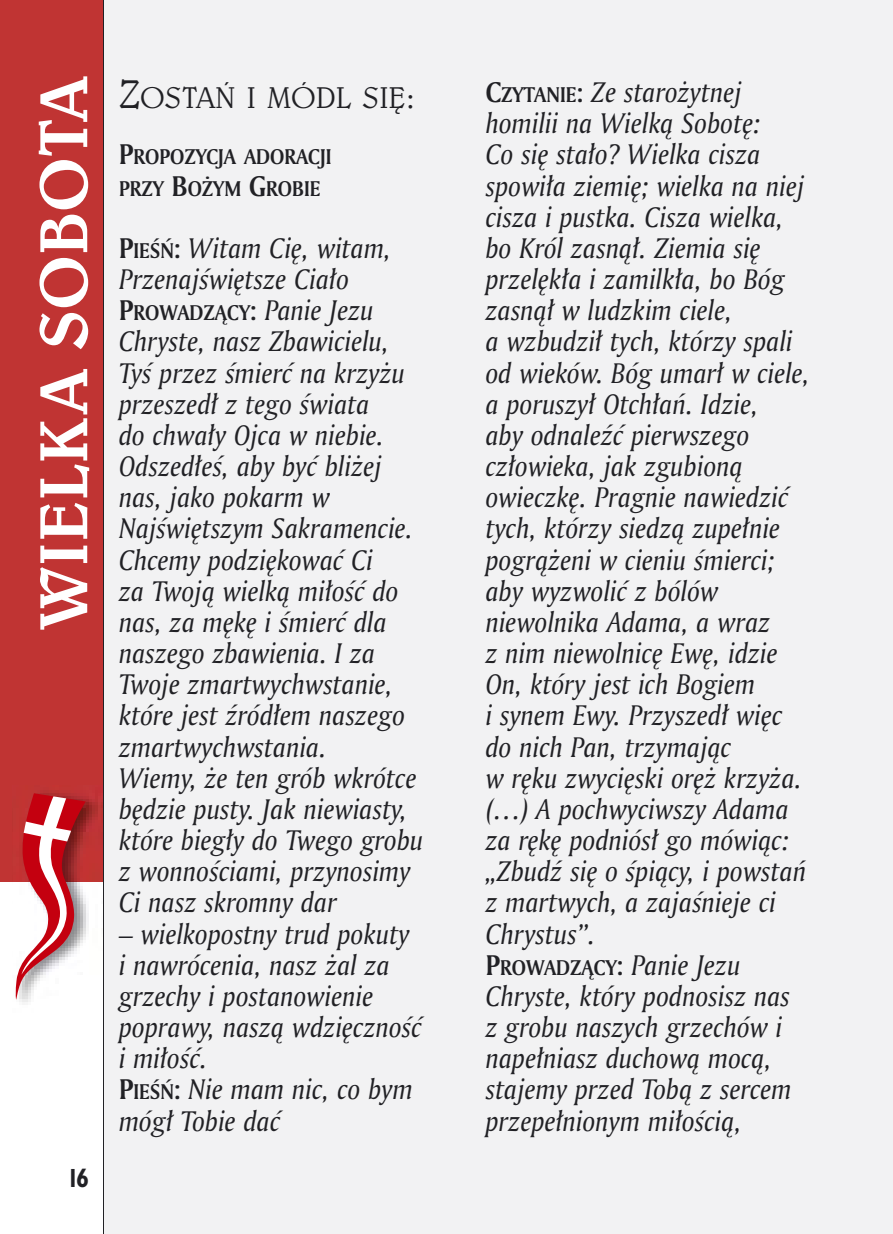
<style>
.page{position:relative;width:893px;height:1234px;background:#fff}
.page>*{position:absolute;margin:0;border:0;box-sizing:border-box;transform-origin:0 0}
.t1{font:60px "Belwe Md PL";color:#fff}
.t2{font:italic 27.6px/31.2px "Amerigo PL";color:#212125;scale:.94 1}
.t3{font:27px "Belwe Lt PL";color:#212125}
.t4{font:700 24px "Humanst 521 Cn PL";color:#212125;scale:.94 1}
.t5{font:700 20.7px/31.2px "Amerigo PL";color:#212125;scale:.94 1}
.s1{font-size:36px}
.s2{font-size:27.6px}
.s3{font-weight:700;font-style:normal}
.s4{font-weight:700;font-style:normal;font-size:20.7px}
.s5{font-weight:400;font-style:italic;font-size:27.6px}
</style>
<div class="page">
<div style="left:104px;top:0;width:789px;height:1233px;background:#f2f2f3"></div>
<div style="left:0;top:0;width:104px;height:881px;background:#c03433"></div>
<hr style="left:103px;top:0;width:1px;height:1233px;background:#212125">
<svg style="left:15px;top:790px;width:88px;height:209px"></svg>
<h1 class="t1" style="left:21px;top:629px;width:555px;rotate:-90deg">WIELKA SOBOTA</h1>
<p class="t4" style="left:69px;top:1161px;width:22px">16</p>
<p class="t3" style="left:119px;top:79px;width:298px"><span class="s1">Z</span>OSTAŃ I MÓDL SIĘ<span class="s1">:</span></p>
<p class="t5" style="left:119px;top:141px;width:228px"><span class="s2">P</span>ROPOZYCJA ADORACJI<br>PRZY <span class="s2">B</span>OŻYM <span class="s2">G</span>ROBIE</p>
<p class="t2" style="left:119px;top:231px;width:291px"><span class="s3">P</span><span class="s4">IEŚŃ</span><span class="s3">:</span> Witam Cię, witam,<br>Przenajświętsze Ciało</p>
<p class="t5" style="left:119px;top:296px;width:272px"><span class="s2">P</span>ROWADZĄCY<span class="s2">:</span> <span class="s5">Panie Jezu</span></p>
<p class="t2" style="left:119px;top:325px;width:325px">Chryste, nasz Zbawicielu,<br>Tyś przez śmierć na krzyżu przeszedł z tego świata<br>do chwały Ojca w niebie.<br>Odszedłeś, aby być bliżej nas, jako pokarm w<br>Najświętszym Sakramencie.<br>Chcemy podziękować Ci<br>za Twoją wielką miłość do nas, za mękę i śmierć dla naszego zbawienia. I za<br>Twoje zmartwychwstanie, które jest źródłem naszego zmartwychwstania.<br>Wiemy, że ten grób wkrótce będzie pusty. Jak niewiasty, które biegły do Twego grobu z wonnościami, przynosimy<br>Ci nasz skromny dar</p>
<p class="t2" style="left:119px;top:917px;width:324px">– wielkopostny trud pokuty i nawrócenia, nasz żal za grzechy i postanowienie poprawy, naszą wdzięczność i miłość.<br><span class="s3">P</span><span class="s4">IEŚŃ</span><span class="s3">:</span> Nie mam nic, co bym mógł Tobie dać</p>
<p class="t2" style="left:486px;top:76px;width:346px"><span class="s3">C</span><span class="s4">ZYTANIE</span><span class="s3">:</span> Ze starożytnej homilii na Wielką Sobotę:<br>Co się stało? Wielka cisza spowiła ziemię; wielka na niej cisza i pustka. Cisza wielka, bo Król zasnął. Ziemia się przelękła i zamilkła, bo Bóg zasnął w ludzkim ciele,<br>a wzbudził tych, którzy spali od wieków. Bóg umarł w ciele, a poruszył Otchłań. Idzie,<br>aby odnaleźć pierwszego człowieka, jak zgubioną owieczkę. Pragnie nawiedzić tych, którzy siedzą zupełnie pogrążeni w cieniu śmierci; aby wyzwolić z bólów niewolnika Adama, a wraz<br>z nim niewolnicę Ewę, idzie<br>On, który jest ich Bogiem<br>i synem Ewy. Przyszedł więc do nich Pan, trzymając<br>w ręku zwycięski oręż krzyża. (…) A pochwyciwszy Adama za rękę podniósł go mówiąc: „Zbudź się o śpiący, i powstań z martwych, a zajaśnieje ci<br>Chrystus”.</p>
<p class="t5" style="left:486px;top:950px;width:273px"><span class="s2">P</span>ROWADZĄCY<span class="s2">:</span> <span class="s5">Panie Jezu</span></p>
<p class="t2" style="left:486px;top:979px;width:327px">Chryste, który podnosisz nas z grobu naszych grzechów i napełniasz duchową mocą, stajemy przed Tobą z sercem przepełnionym miłością,</p>
</div>
